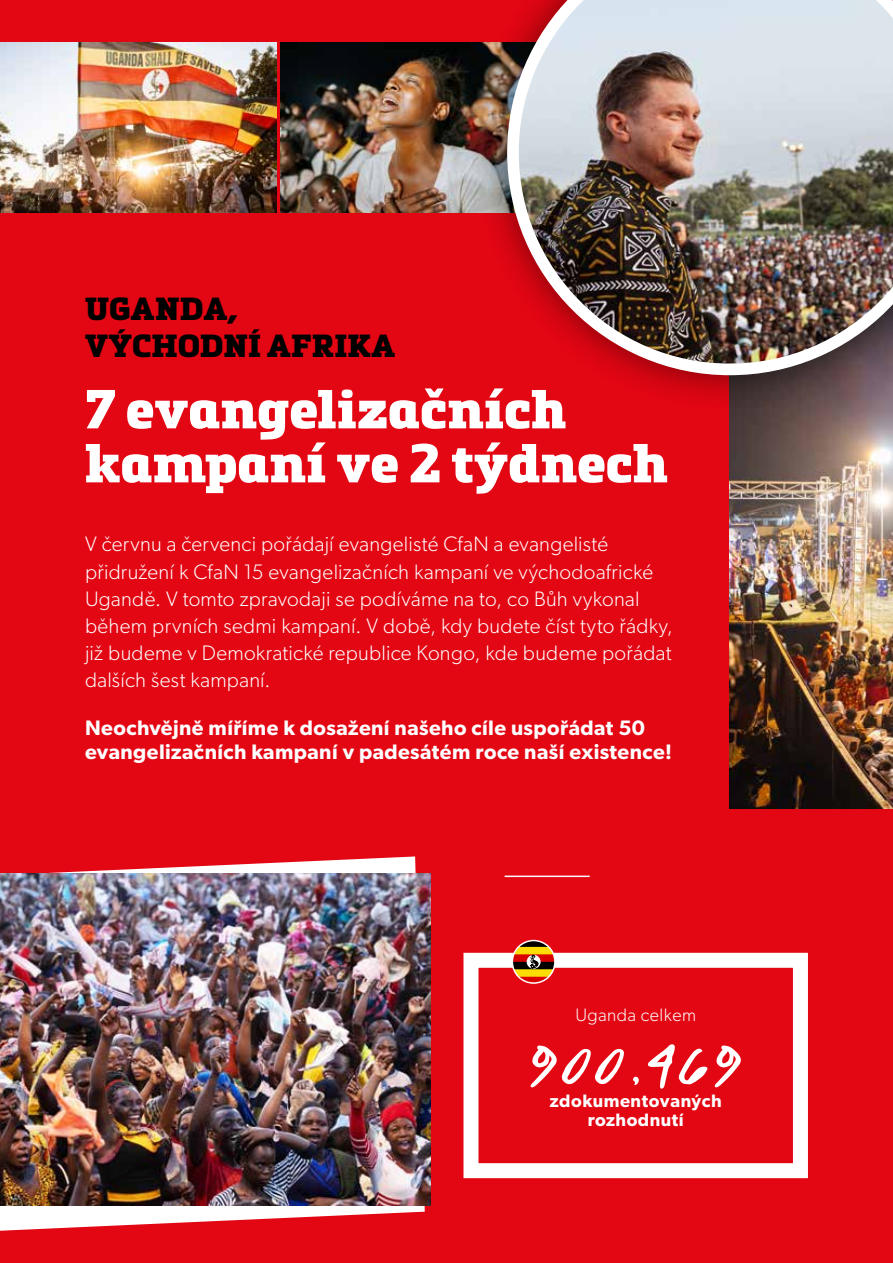
<style>
.page{position:relative;width:893px;height:1263px;background:#e30613}
.page>*{position:absolute;margin:0;border:0;box-sizing:border-box;transform-origin:0 0}
.t1{font:90px "Sophia Bella DEMO";letter-spacing:-.05em;color:#fff}
.t2{font:900 54px/54px "Metronic Slab Pro";letter-spacing:-.005em;color:#fff}
.t3{font:900 31.5px/37.5px "Metronic Slab Pro";letter-spacing:.005em;color:#000}
.t4{font:300 21px/27px "Gibson";letter-spacing:.015em;color:#fff}
.t5{font:600 21px/24px "Gibson";letter-spacing:.02em;color:#fff}
.t6{font:600 18px/19.5px "Gibson";letter-spacing:.03em;color:#fff;text-align:center}
.t7{font:300 18px "Gibson";letter-spacing:.03em;color:#fff}
</style>
<div class="page">
<img style="left:730px;top:411px;width:163px;height:398px">
<svg style="left:0;top:856px;width:425px;height:375px"></svg>
<img style="left:0;top:874px;width:431px;height:332px">
<img style="left:0;top:43px;width:276px;height:170px">
<img style="left:281px;top:43px;width:189px;height:170px">
<hr style="left:505px;top:875px;width:85px;height:2px;background:#fff">
<div style="left:463px;top:953px;width:345px;height:225px;border:15px solid #fff"></div>
<svg style="left:512px;top:940px;width:43px;height:43px"></svg>
<svg style="left:512px;top:947px;width:43px;height:36px"></svg>
<div style="left:512px;top:940px;width:44px;height:44px;border:2px solid #fff;border-radius:50%"></div>
<div style="left:470px;top:0;width:423px;height:411px;background:#000;opacity:.5"></div>
<img style="left:507px;top:0;width:386px;height:375px">
<h3 class="t3" style="left:85px;top:290px;width:312px">UGANDA,<br>VÝCHODNÍ AFRIKA</h3>
<h2 class="t2" style="left:85px;top:383px;width:584px">7 evangelizačních kampaní ve 2 týdnech</h2>
<p class="t4" style="left:85px;top:530px;width:589px">V červnu a červenci pořádají evangelisté CfaN a evangelisté přidružení k CfaN 15 evangelizačních kampaní ve východoafrické Ugandě. V tomto zpravodaji se podíváme na to, co Bůh vykonal během prvních sedmi kampaní. V době, kdy budete číst tyto řádky, již budeme v Demokratické republice Kongo, kde budeme pořádat dalších šest kampaní.</p>
<p class="t5" style="left:85px;top:715px;width:588px">Neochvějně míříme k dosažení našeho cíle uspořádat 50 evangelizačních kampaní v padesátém roce naší existence!</p>
<p class="t7" style="left:575px;top:1004px;width:122px">Uganda celkem</p>
<h1 class="t1" style="left:526px;top:1003px;width:221px">900,469</h1>
<p class="t6" style="left:550px;top:1090px;width:174px">zdokumentovaných rozhodnutí</p>
</div>
